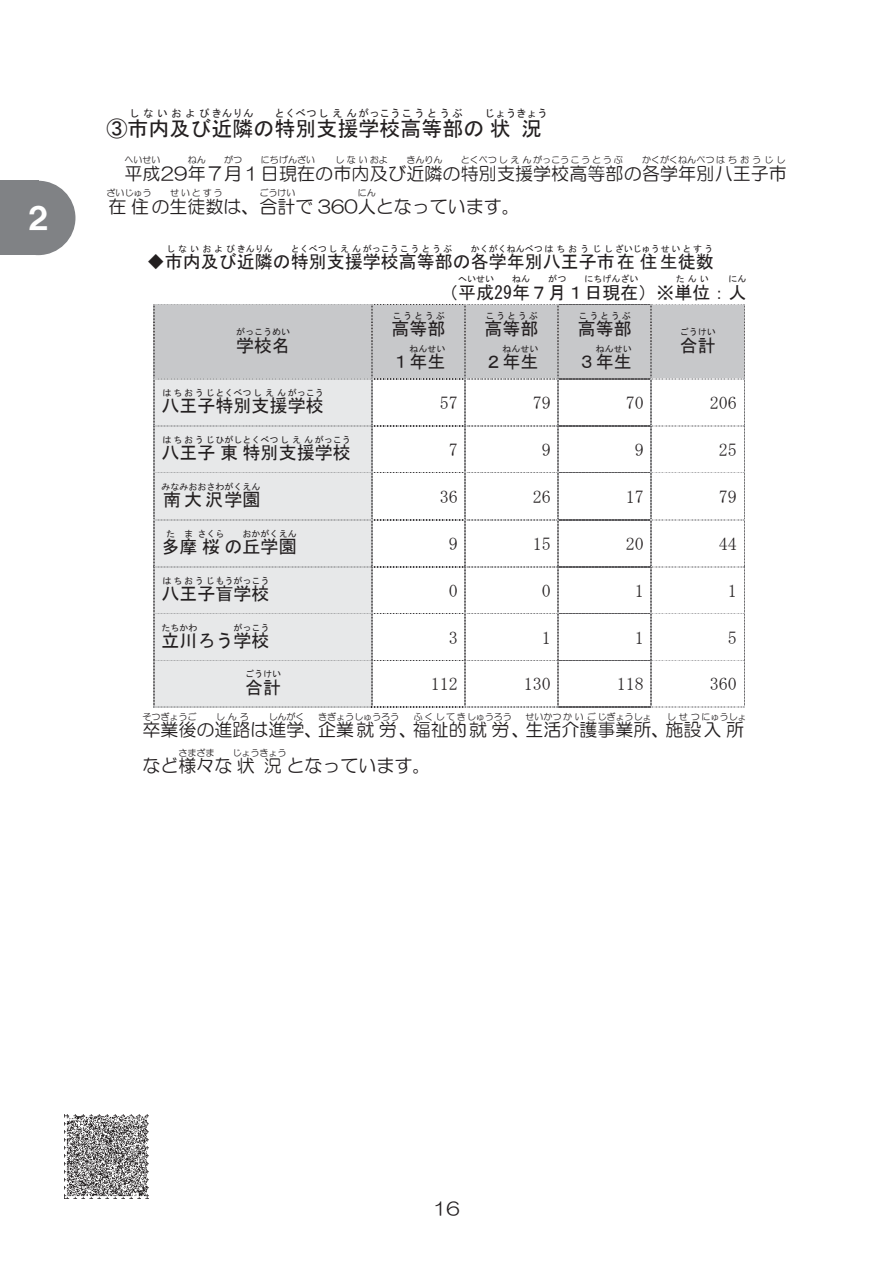
<style>
.page{position:relative;width:893px;height:1263px;background:#fff}
.page>*{position:absolute;margin:0;border:0;box-sizing:border-box;transform-origin:0 0}
.t1{font:30px "HGP Soei Kakugothic UB";color:#fff}
.t2{font:21px "MS Gothic";color:#231f20}
.t3{font:18px "MS Gothic";color:#231f20}
.t4{font:18px "HG Maru Gothic MPRO";color:#231f20}
.t5{font:18px "MS Mincho";color:#231f20}
.t6{font:10.5px "MS Gothic";letter-spacing:.155em;color:#231f20}
.t7{font:10.5px "MS Gothic";letter-spacing:.325em;color:#231f20}
.t8{font:10.5px "MS Gothic";letter-spacing:.085em;color:#231f20}
.t9{font:9px "HG Maru Gothic MPRO";color:#231f20}
.t10{font:9px "MS Gothic";color:#231f20}
.t11{font:9px "MS Gothic";letter-spacing:.16em;color:#231f20}
.t12{font:9px "MS Gothic";letter-spacing:.05em;color:#231f20}
.t13{font:9px "MS Gothic";letter-spacing:.1em;color:#231f20}
.t14{font:9px "HG Maru Gothic MPRO";letter-spacing:.19em;color:#231f20}
.t15{font:9px "HG Maru Gothic MPRO";letter-spacing:.03em;color:#231f20}
.t16{font:9px "MS Gothic";letter-spacing:.33em;color:#231f20}
.t17{font:9px "HG Maru Gothic MPRO";letter-spacing:.1em;color:#231f20}
</style>
<div class="page">
<div style="left:155px;top:305px;width:217px;height:74px;background:#c7c8ca"></div>
<div style="left:373px;top:305px;width:92px;height:74px;background:#c7c8ca"></div>
<div style="left:465px;top:305px;width:93px;height:74px;background:#c7c8ca"></div>
<div style="left:559px;top:305px;width:92px;height:74px;background:#c7c8ca"></div>
<div style="left:652px;top:305px;width:92px;height:74px;background:#c7c8ca"></div>
<svg style="left:154px;top:304px;width:591px;height:1px"></svg>
<img style="left:154px;top:305px;width:1px;height:402px">
<img style="left:372px;top:305px;width:1px;height:402px">
<img style="left:465px;top:305px;width:1px;height:402px">
<img style="left:558px;top:305px;width:1px;height:402px">
<img style="left:651px;top:305px;width:1px;height:402px">
<img style="left:744px;top:305px;width:1px;height:402px">
<div style="left:155px;top:379px;width:217px;height:46px;background:#e7e8e9"></div>
<svg style="left:154px;top:378px;width:591px;height:2px"></svg>
<div style="left:155px;top:426px;width:217px;height:46px;background:#e7e8e9"></div>
<svg style="left:154px;top:425px;width:591px;height:1px"></svg>
<div style="left:155px;top:473px;width:217px;height:47px;background:#e7e8e9"></div>
<svg style="left:154px;top:472px;width:591px;height:1px"></svg>
<div style="left:155px;top:520px;width:217px;height:46px;background:#e7e8e9"></div>
<svg style="left:154px;top:519px;width:591px;height:2px"></svg>
<div style="left:155px;top:567px;width:217px;height:46px;background:#e7e8e9"></div>
<svg style="left:154px;top:566px;width:591px;height:1px"></svg>
<div style="left:155px;top:614px;width:217px;height:46px;background:#e7e8e9"></div>
<svg style="left:154px;top:613px;width:591px;height:1px"></svg>
<div style="left:155px;top:661px;width:217px;height:46px;background:#e7e8e9"></div>
<svg style="left:154px;top:660px;width:591px;height:1px"></svg>
<svg style="left:154px;top:707px;width:591px;height:1px"></svg>
<img style="left:64px;top:1114px;width:84px;height:85px">
<div style="left:0;top:181px;width:38px;height:74px;background:#808285"></div>
<div style="left:1px;top:181px;width:74px;height:74px;background:#808285;border-radius:50%"></div>
<h1 class="t1" style="left:27px;top:203px;width:24px">２</h1>
<p class="t7" style="left:129px;top:108px;width:126px">しないおよびきんりん</p>
<p class="t6" style="left:274px;top:108px;width:190px">とくべつしえんがっこうこうとうぶ</p>
<p class="t8" style="left:485px;top:108px;width:65px">じょうきょう</p>
<p class="t2" style="left:106px;top:118px;width:437px">③市内及び近隣の特別支援学校高等部の状況</p>
<p class="t9" style="left:125px;top:155px;width:37px">へいせい</p>
<p class="t9" style="left:188px;top:155px;width:19px">ねん</p>
<p class="t9" style="left:224px;top:155px;width:19px">がつ</p>
<p class="t9" style="left:261px;top:155px;width:56px">にちげんざい</p>
<p class="t9" style="left:335px;top:155px;width:54px">しないおよ</p>
<p class="t9" style="left:406px;top:155px;width:37px">きんりん</p>
<p class="t14" style="left:461px;top:155px;width:163px">とくべつしえんがっこうこうとうぶ</p>
<p class="t15" style="left:642px;top:155px;width:144px">かくがくねんべつはちおうじし</p>
<p class="t4" style="left:109px;top:197px;width:413px">在住の生徒数は、合計で 360人となっています。</p>
<p class="t4" style="left:125px;top:164px;width:663px">平成29年７月１日現在の市内及び近隣の特別支援学校高等部の各学年別八王子市</p>
<p class="t9" style="left:106px;top:188px;width:46px">ざいじゅう</p>
<p class="t9" style="left:170px;top:188px;width:54px">せいとすう</p>
<p class="t9" style="left:259px;top:188px;width:37px">ごうけい</p>
<p class="t9" style="left:358px;top:188px;width:19px">にん</p>
<p class="t16" style="left:166px;top:244px;width:108px">しないおよびきんりん</p>
<p class="t11" style="left:291px;top:244px;width:163px">とくべつしえんがっこうこうとうぶ</p>
<p class="t13" style="left:471px;top:244px;width:244px">かくがくねんべつはちおうじしざいじゅうせいとすう</p>
<p class="t3" style="left:440px;top:283px;width:307px">（平成29年７月１日現在）※単位：人</p>
<p class="t3" style="left:147px;top:253px;width:569px">◆市内及び近隣の特別支援学校高等部の各学年別八王子市在住生徒数</p>
<p class="t10" style="left:458px;top:275px;width:37px">へいせい</p>
<p class="t10" style="left:512px;top:275px;width:19px">ねん</p>
<p class="t10" style="left:548px;top:275px;width:19px">がつ</p>
<p class="t10" style="left:584px;top:275px;width:55px">にちげんざい</p>
<p class="t10" style="left:676px;top:275px;width:34px">たんい</p>
<p class="t10" style="left:728px;top:275px;width:19px">にん</p>
<p class="t10" style="left:392px;top:311px;width:54px">こうとうぶ</p>
<p class="t3" style="left:392px;top:353px;width:55px">１年生</p>
<p class="t10" style="left:236px;top:327px;width:55px">がっこうめい</p>
<p class="t3" style="left:392px;top:320px;width:55px">高等部</p>
<p class="t3" style="left:236px;top:336px;width:55px">学校名</p>
<p class="t10" style="left:410px;top:344px;width:37px">ねんせい</p>
<p class="t10" style="left:485px;top:311px;width:54px">こうとうぶ</p>
<p class="t3" style="left:485px;top:353px;width:55px">２年生</p>
<p class="t3" style="left:485px;top:320px;width:55px">高等部</p>
<p class="t10" style="left:503px;top:344px;width:37px">ねんせい</p>
<p class="t10" style="left:579px;top:311px;width:54px">こうとうぶ</p>
<p class="t3" style="left:578px;top:353px;width:55px">３年生</p>
<p class="t3" style="left:578px;top:320px;width:55px">高等部</p>
<p class="t10" style="left:680px;top:327px;width:37px">ごうけい</p>
<p class="t10" style="left:596px;top:344px;width:37px">ねんせい</p>
<p class="t3" style="left:680px;top:336px;width:37px">合計</p>
<p class="t11" style="left:163px;top:388px;width:163px">はちおうじとくべつしえんがっこう</p>
<p class="t3" style="left:162px;top:397px;width:163px">八王子特別支援学校</p>
<p class="t12" style="left:163px;top:435px;width:190px">はちおうじひがしとくべつしえんがっこう</p>
<p class="t3" style="left:162px;top:444px;width:190px">八王子東特別支援学校</p>
<p class="t10" style="left:162px;top:482px;width:100px">みなみおおさわがくえん</p>
<p class="t3" style="left:163px;top:491px;width:99px">南大沢学園</p>
<p class="t10" style="left:166px;top:529px;width:28px">た ま</p>
<p class="t10" style="left:198px;top:529px;width:28px">さくら</p>
<p class="t10" style="left:243px;top:529px;width:55px">おかがくえん</p>
<p class="t3" style="left:162px;top:538px;width:136px">多摩桜の丘学園</p>
<p class="t12" style="left:163px;top:576px;width:109px">はちおうじもうがっこう</p>
<p class="t3" style="left:162px;top:585px;width:109px">八王子盲学校</p>
<p class="t10" style="left:162px;top:623px;width:37px">たちかわ</p>
<p class="t10" style="left:234px;top:623px;width:37px">がっこう</p>
<p class="t3" style="left:162px;top:631px;width:109px">立川ろう学校</p>
<p class="t5" style="left:440px;top:393px;width:19px">57</p>
<p class="t5" style="left:533px;top:393px;width:19px">79</p>
<p class="t5" style="left:626px;top:393px;width:19px">70</p>
<p class="t5" style="left:710px;top:393px;width:29px">206</p>
<p class="t5" style="left:449px;top:440px;width:10px">7</p>
<p class="t5" style="left:542px;top:440px;width:10px">9</p>
<p class="t5" style="left:635px;top:440px;width:10px">9</p>
<p class="t5" style="left:719px;top:440px;width:19px">25</p>
<p class="t5" style="left:440px;top:487px;width:19px">36</p>
<p class="t5" style="left:533px;top:487px;width:19px">26</p>
<p class="t5" style="left:626px;top:487px;width:19px">17</p>
<p class="t5" style="left:719px;top:487px;width:19px">79</p>
<p class="t5" style="left:449px;top:534px;width:10px">9</p>
<p class="t5" style="left:533px;top:534px;width:19px">15</p>
<p class="t5" style="left:626px;top:534px;width:19px">20</p>
<p class="t5" style="left:719px;top:534px;width:19px">44</p>
<p class="t5" style="left:449px;top:581px;width:10px">0</p>
<p class="t5" style="left:542px;top:581px;width:10px">0</p>
<p class="t5" style="left:635px;top:581px;width:10px">1</p>
<p class="t5" style="left:728px;top:581px;width:10px">1</p>
<p class="t5" style="left:449px;top:628px;width:10px">3</p>
<p class="t5" style="left:542px;top:628px;width:10px">1</p>
<p class="t5" style="left:635px;top:628px;width:10px">1</p>
<p class="t5" style="left:728px;top:628px;width:10px">5</p>
<p class="t10" style="left:245px;top:670px;width:37px">ごうけい</p>
<p class="t5" style="left:431px;top:675px;width:28px">112</p>
<p class="t5" style="left:524px;top:675px;width:28px">130</p>
<p class="t5" style="left:617px;top:675px;width:28px">118</p>
<p class="t5" style="left:710px;top:675px;width:29px">360</p>
<p class="t4" style="left:142px;top:721px;width:603px">卒業後の進路は進学、企業就労、福祉的就労、生活介護事業所、施設入所</p>
<p class="t3" style="left:245px;top:678px;width:37px">合計</p>
<p class="t9" style="left:142px;top:712px;width:55px">そつぎょうご</p>
<p class="t9" style="left:216px;top:712px;width:34px">しんろ</p>
<p class="t9" style="left:268px;top:712px;width:37px">しんがく</p>
<p class="t9" style="left:318px;top:712px;width:82px">きぎょうしゅうろう</p>
<p class="t17" style="left:414px;top:712px;width:100px">ふくしてきしゅうろう</p>
<p class="t9" style="left:526px;top:712px;width:127px">せいかつかいごじぎょうしょ</p>
<p class="t9" style="left:667px;top:712px;width:81px">しせつにゅうしょ</p>
<p class="t4" style="left:142px;top:757px;width:289px">など様々な状況となっています。</p>
<p class="t9" style="left:178px;top:748px;width:37px">さまざま</p>
<p class="t9" style="left:232px;top:748px;width:55px">じょうきょう</p>
<p class="t4" style="left:433px;top:1199px;width:28px">16</p>
</div>
